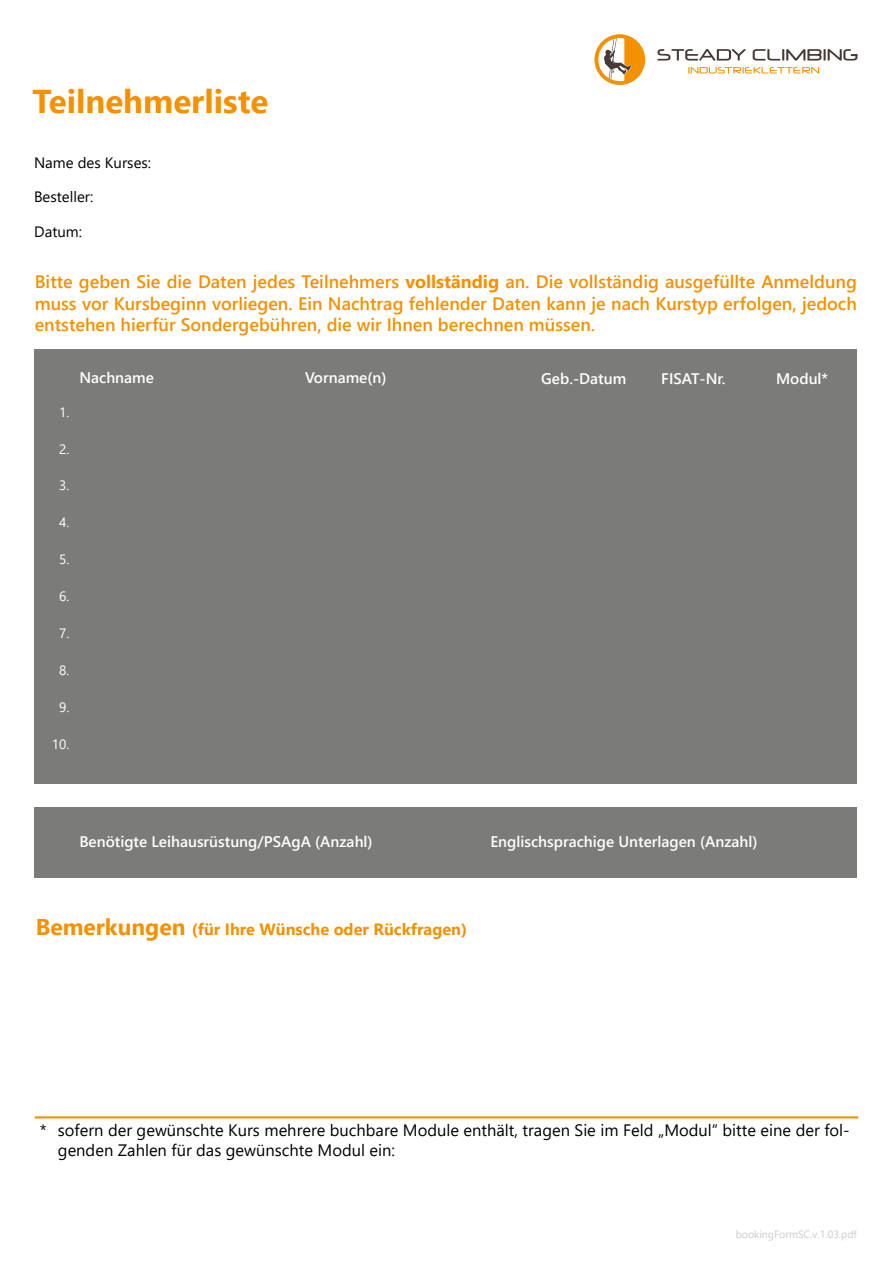
<style>
.page{position:relative;width:893px;height:1263px;background:#fff}
.page>*{position:absolute;margin:0;border:0;box-sizing:border-box;transform-origin:0 0}
.t1{font:700 33px "Segoe UI";color:#f39100}
.t2{font:600 18px/21.6px "Segoe UI";color:#f39100;text-align:justify}
.t3{font:16.5px/19.8px "Segoe UI";color:#000}
.t4{font:700 16.35px "Segoe UI";color:#f39100}
.t5{font:600 15.3px "Segoe UI";color:#fff}
.t6{font:15px "Segoe UI";color:#000}
.t7{font:13.5px "Segoe UI";color:#fff}
.t8{font:10.5px "Segoe UI";color:#c9caca}
.s1{font-weight:700}
.s2{font-size:22.8px}
</style>
<div class="page">
<div style="left:35px;top:349px;width:822px;height:434px;background:#7b7b7a"></div>
<div style="left:35px;top:807px;width:822px;height:70px;background:#7b7b7a"></div>
<hr style="left:35px;top:1116px;width:823px;height:2px;background:#f39100">
<svg style="left:688px;top:67px;width:131px;height:7px"></svg>
<svg style="left:657px;top:49px;width:89px;height:12px"></svg>
<svg style="left:753px;top:49px;width:104px;height:12px"></svg>
<svg style="left:594px;top:34px;width:51px;height:51px"></svg>
<h1 class="t1" style="left:33px;top:74px;width:237px">Teilnehmerliste</h1>
<p class="t6" style="left:34px;top:150px;width:119px">Name des Kurses:</p>
<p class="t6" style="left:34px;top:185px;width:61px">Besteller:</p>
<p class="t6" style="left:34px;top:218px;width:49px">Datum:</p>
<p class="t2" style="left:35px;top:271px;width:824px">Bitte geben Sie die Daten jedes Teilnehmers <span class="s1">vollständig</span> an. Die vollständig ausgefüllte Anmeldung muss vor Kursbeginn vorliegen. Ein Nachtrag fehlender Daten kann je nach Kurstyp erfolgen, jedoch entstehen hierfür Sondergebühren, die wir Ihnen berechnen müssen.</p>
<p class="t7" style="left:59px;top:401px;width:12px">1.</p>
<p class="t7" style="left:59px;top:438px;width:12px">2.</p>
<p class="t7" style="left:59px;top:475px;width:12px">3.</p>
<p class="t7" style="left:59px;top:512px;width:12px">4.</p>
<p class="t7" style="left:59px;top:549px;width:12px">5.</p>
<p class="t7" style="left:59px;top:585px;width:12px">6.</p>
<p class="t7" style="left:59px;top:622px;width:12px">7.</p>
<p class="t7" style="left:59px;top:659px;width:12px">8.</p>
<p class="t7" style="left:59px;top:696px;width:12px">9.</p>
<p class="t7" style="left:52px;top:733px;width:19px">10.</p>
<p class="t5" style="left:79px;top:365px;width:76px">Nachname</p>
<p class="t5" style="left:305px;top:365px;width:83px">Vorname(n)</p>
<p class="t5" style="left:541px;top:366px;width:87px">Geb.-Datum</p>
<p class="t5" style="left:661px;top:366px;width:66px">FISAT-Nr.</p>
<p class="t5" style="left:776px;top:366px;width:54px">Modul*</p>
<p class="t5" style="left:79px;top:829px;width:295px">Benötigte Leihausrüstung/PSAgA (Anzahl)</p>
<p class="t5" style="left:490px;top:829px;width:269px">Englischsprachige Unterlagen (Anzahl)</p>
<p class="t4" style="left:36px;top:916px;width:433px"><span class="s2">Bemerkungen</span> (für Ihre Wünsche oder Rückfragen)</p>
<p class="t3" style="left:58px;top:1120px;width:793px;text-indent:-18px">* sofern der gewünschte Kurs mehrere buchbare Module enthält, tragen Sie im Feld „Modul“ bitte eine der fol&shy;genden Zahlen für das gewünschte Modul ein:</p>
<p class="t8" style="left:736px;top:1226px;width:123px">bookingFormSC.v.1.03.pdf</p>
</div>
